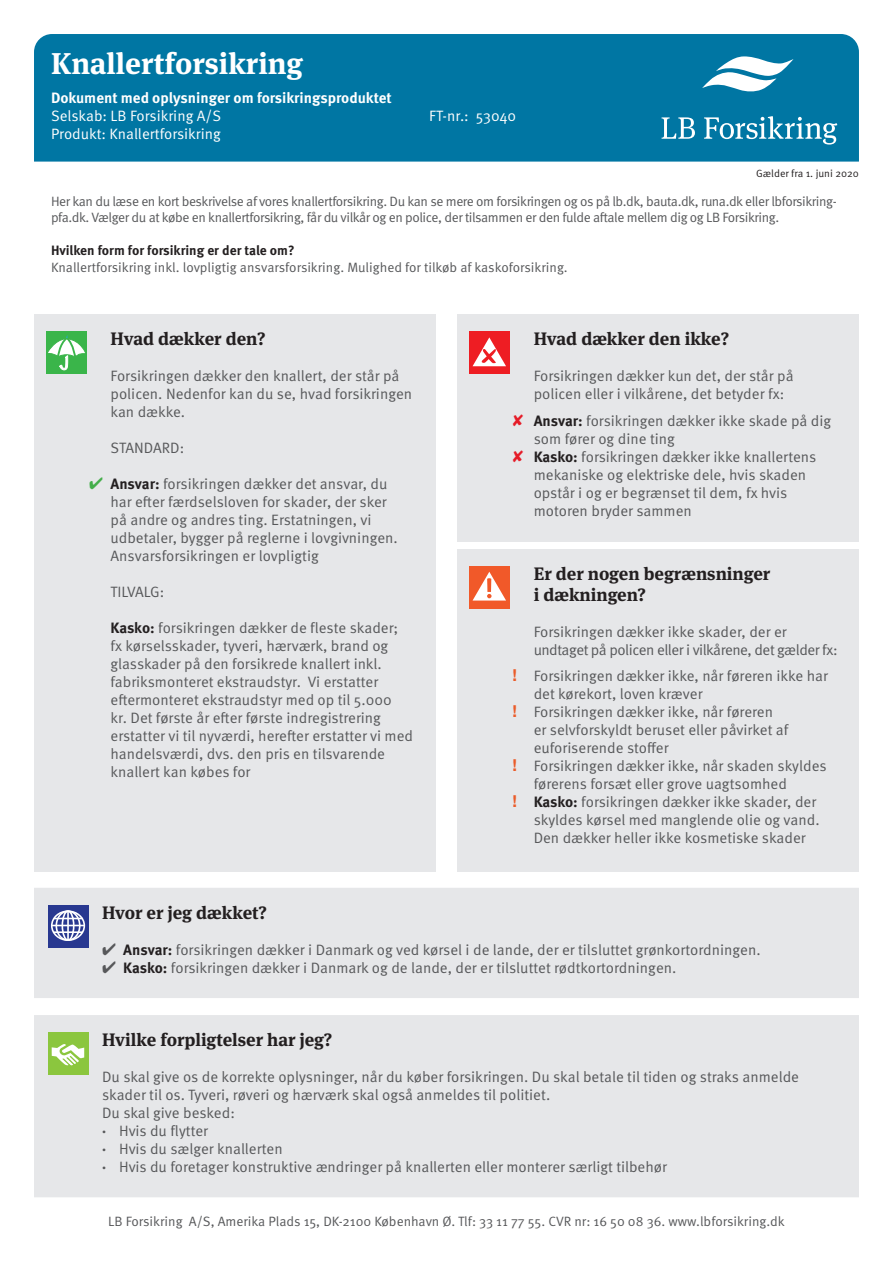
<style>
.page{position:relative;width:893px;height:1263px;background:#fff}
.page>*{position:absolute;margin:0;border:0;box-sizing:border-box;transform-origin:0 0}
.t1{font:700 30px "Meta Serif OT";color:#fff}
.t2{font:700 18px/21px "Meta Serif OT";color:#231f20}
.List_Paragraph{font:15px/18px "Meta Pro Norm";color:#57585a}
.List_Paragraph-2{font:15px/18px "Meta Pro Norm";letter-spacing:-.03em;color:#57585a}
.t3{font:15px "Meta Pro Norm";color:#fff}
.t4{font:700 15px "Meta Pro";color:#fff}
.List_Paragraph-3{font:15px "Meta Pro Norm";letter-spacing:-.02em;color:#57585a}
.t5{font:13.5px/16.5px "Meta Pro Norm";letter-spacing:-.03em;color:#57585a}
.t6{font:13.5px "Meta Pro Norm";color:#57585a}
.t7{font:700 13.5px "Meta Pro";color:#231f20}
.t8{font:10.5px "Meta Pro Norm";color:#231f20}
.s1{color:#44ae4a}
.s2{font-family:"Meta Pro";font-weight:700;color:#231f20}
.s3{font-family:"Helvetica Neue LT Std";font-weight:700;font-size:16.5px;color:#eb5c2a}
.s4{font-family:"Meta Pro";font-weight:700}
</style>
<div class="page">
<div style="left:34px;top:34px;width:825px;height:128px;background:#0076a3"></div>
<div style="left:34px;top:315px;width:402px;height:557px;background:#e6e7e9"></div>
<div style="left:457px;top:315px;width:402px;height:227px;background:#e6e7e9"></div>
<div style="left:457px;top:549px;width:402px;height:323px;background:#e6e7e9"></div>
<svg style="left:662px;top:117px;width:33px;height:22px"></svg>
<svg style="left:704px;top:116px;width:133px;height:29px"></svg>
<svg style="left:702px;top:56px;width:91px;height:36px"></svg>
<div style="left:46px;top:332px;width:41px;height:42px;background:#3ab54a"></div>
<svg style="left:48px;top:335px;width:37px;height:35px"></svg>
<div style="left:469px;top:332px;width:41px;height:42px;background:#ee1d23"></div>
<svg style="left:473px;top:337px;width:33px;height:29px"></svg>
<div style="left:469px;top:566px;width:41px;height:43px;background:#f15929"></div>
<svg style="left:473px;top:572px;width:33px;height:28px"></svg>
<div style="left:34px;top:888px;width:825px;height:309px;background:#e6e7e9"></div>
<svg style="left:48px;top:905px;width:41px;height:42px"></svg>
<div style="left:51px;top:910px;width:34px;height:31px;border:2px solid #fff;border-radius:50%"></div>
<div style="left:56px;top:910px;width:25px;height:31px;border:2px solid #fff;border-radius:50%"></div>
<div style="left:62px;top:910px;width:13px;height:31px;border:2px solid #fff;border-radius:50%"></div>
<hr style="left:67px;top:911px;width:2px;height:30px;background:#fff">
<svg style="left:54px;top:918px;width:29px;height:1px"></svg>
<hr style="left:54px;top:931px;width:29px;height:2px;background:#fff">
<hr style="left:52px;top:925px;width:32px;height:1px;background:#fff">
<div style="left:48px;top:1032px;width:41px;height:43px;background:#8bc63e"></div>
<svg style="left:52px;top:1044px;width:33px;height:22px"></svg>
<p class="t1" style="left:51px;top:44px;width:253px">Knallertforsikring</p>
<p class="t4" style="left:51px;top:86px;width:342px">Dokument med oplysninger om forsikringsproduktet</p>
<p class="t3" style="left:51px;top:105px;width:172px">Selskab: LB Forsikring A/S</p>
<p class="t3" style="left:429px;top:105px;width:89px">FT-nr.: 53040</p>
<p class="t3" style="left:51px;top:123px;width:171px">Produkt: Knallertforsikring</p>
<p class="t8" style="left:756px;top:165px;width:104px">Gælder fra 1. juni 2020</p>
<p class="t5" style="left:51px;top:192px;width:787px">Her kan du læse en kort beskrivelse af vores knallertforsikring. Du kan se mere om forsikringen og os på lb.dk, bauta.dk, runa.dk eller lbforsikring&shy;pfa.dk. Vælger du at købe en knallertforsikring, får du vilkår og en police, der tilsammen er den fulde aftale mellem dig og LB Forsikring.</p>
<p class="t7" style="left:51px;top:240px;width:245px">Hvilken form for forsikring er der tale om?</p>
<p class="t6" style="left:51px;top:257px;width:518px">Knallertforsikring inkl. lovpligtig ansvarsforsikring. Mulighed for tilkøb af kaskoforsikring.</p>
<p class="t2" style="left:111px;top:329px;width:156px">Hvad dækker den?</p>
<p class="List_Paragraph" style="left:111px;top:366px;width:303px">Forsikringen dækker den knallert, der står på policen. Nedenfor kan du se, hvad forsikringen kan dække.</p>
<p class="List_Paragraph" style="left:111px;top:438px;width:75px">STANDARD:</p>
<p class="List_Paragraph" style="left:111px;top:474px;width:289px;text-indent:-21px"><span class="s1">✔</span> <span class="s2">Ansvar:</span> forsikringen dækker det ansvar, du har efter færdselsloven for skader, der sker på andre og andres ting. Erstatningen, vi udbetaler, bygger på reglerne i lovgivningen.<br>Ansvarsforsikringen er lovpligtig</p>
<p class="List_Paragraph-3" style="left:111px;top:581px;width:55px">TILVALG:</p>
<p class="List_Paragraph" style="left:111px;top:618px;width:304px"><span class="s2">Kasko:</span> forsikringen dækker de fleste skader; fx kørselsskader, tyveri, hærværk, brand og glasskader på den forsikrede knallert inkl. fabriksmonteret ekstraudstyr. Vi erstatter eftermonteret ekstraudstyr med op til 5.000<br>kr. Det første år efter første indregistrering erstatter vi til nyværdi, herefter erstatter vi med handelsværdi, dvs. den pris en tilsvarende knallert kan købes for</p>
<p class="t2" style="left:534px;top:329px;width:197px">Hvad dækker den ikke?</p>
<p class="List_Paragraph" style="left:534px;top:366px;width:261px">Forsikringen dækker kun det, der står på policen eller i vilkårene, det betyder fx:</p>
<p class="List_Paragraph" style="left:534px;top:411px;width:299px"><span class="s2">Ansvar:</span> forsikringen dækker ikke skade på dig som fører og dine ting</p>
<p class="List_Paragraph" style="left:534px;top:447px;width:284px"><span class="s2">Kasko:</span> forsikringen dækker ikke knallertens mekaniske og elektriske dele, hvis skaden opstår i og er begrænset til dem, fx hvis motoren bryder sammen</p>
<p class="t2" style="left:534px;top:563px;width:238px">Er der nogen begrænsninger i dækningen?</p>
<p class="List_Paragraph-2" style="left:534px;top:621px;width:305px">Forsikringen dækker ikke skader, der er undtaget på policen eller i vilkårene, det gælder fx:</p>
<p class="List_Paragraph" style="left:534px;top:666px;width:296px;text-indent:-21px"><span class="s3">!</span> Forsikringen dækker ikke, når føreren ikke har det kørekort, loven kræver</p>
<p class="List_Paragraph" style="left:534px;top:702px;width:256px;text-indent:-21px"><span class="s3">!</span> Forsikringen dækker ikke, når føreren er selvforskyldt beruset eller påvirket af euforiserende stoffer</p>
<p class="List_Paragraph" style="left:534px;top:756px;width:295px;text-indent:-21px"><span class="s3">!</span> Forsikringen dækker ikke, når skaden skyldes førerens forsæt eller grove uagtsomhed</p>
<p class="List_Paragraph" style="left:534px;top:792px;width:288px;text-indent:-21px"><span class="s3">!</span> <span class="s2">Kasko:</span> forsikringen dækker ikke skader, der skyldes kørsel med manglende olie og vand.<br>Den dækker heller ikke kosmetiske skader</p>
<p class="t2" style="left:102px;top:902px;width:166px">Hvor er jeg dækket?</p>
<p class="List_Paragraph" style="left:102px;top:939px;width:660px">✔ <span class="s2">Ansvar:</span> forsikringen dækker i Danmark og ved kørsel i de lande, der er tilsluttet grønkortordningen.</p>
<p class="List_Paragraph" style="left:102px;top:957px;width:576px">✔ <span class="s2">Kasko:</span> forsikringen dækker i Danmark og de lande, der er tilsluttet rødtkortordningen.</p>
<p class="t2" style="left:102px;top:1029px;width:232px">Hvilke forpligtelser har jeg?</p>
<p class="List_Paragraph" style="left:102px;top:1067px;width:698px">Du skal give os de korrekte oplysninger, når du køber forsikringen. Du skal betale til tiden og straks anmelde skader til os. Tyveri, røveri og hærværk skal også anmeldes til politiet.</p>
<p class="List_Paragraph" style="left:102px;top:1103px;width:134px">Du skal give besked:</p>
<p class="List_Paragraph" style="left:102px;top:1121px;width:108px"><span class="s4">·</span> Hvis du flytter</p>
<p class="List_Paragraph" style="left:102px;top:1139px;width:182px"><span class="s4">·</span> Hvis du sælger knallerten</p>
<p class="List_Paragraph" style="left:102px;top:1157px;width:566px"><span class="s4">·</span> Hvis du foretager konstruktive ændringer på knallerten eller monterer særligt tilbehør</p>
<p class="t6" style="left:108px;top:1211px;width:678px">LB Forsikring A/S, Amerika Plads 15, DK-2100 København Ø. Tlf: 33 11 77 55. CVR nr: 16 50 08 36. www.lbforsikring.dk</p>
</div>
